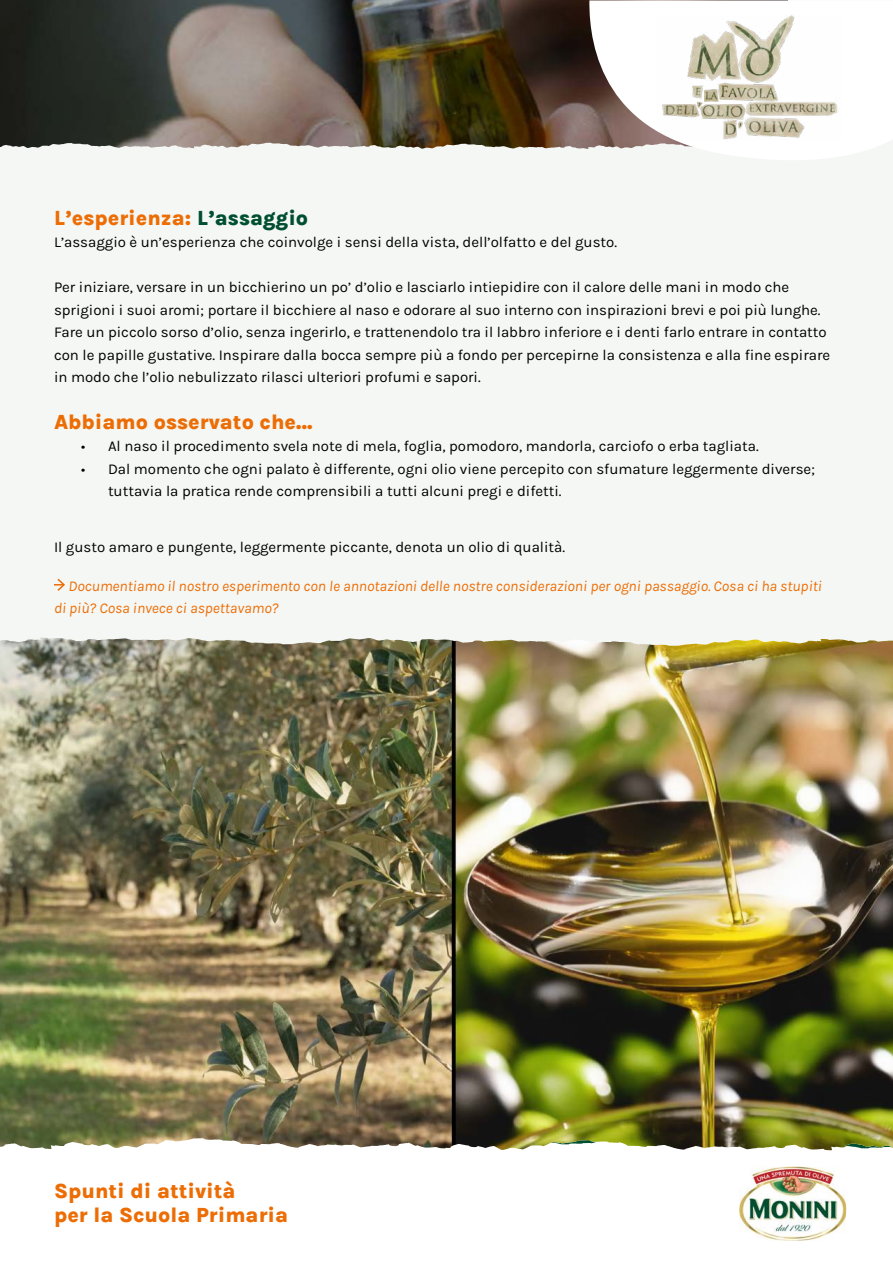
<style>
.page{position:relative;width:893px;height:1263px;background:#f4f7f4}
.page>*{position:absolute;margin:0;border:0;box-sizing:border-box;transform-origin:0 0}
.t1{font:800 21px/24px "Karla";color:#ed6d05}
.t2{font:15px/22.5px "Karla";color:#000}
.t3{font:italic 15px/22.5px "Karla";color:#ed6d05}
.s1{color:#004f31}
</style>
<div class="page">
<div style="left:0;top:1151px;width:893px;height:112px;background:#fff"></div>
<img style="left:739px;top:1166px;width:107px;height:74px">
<img style="left:192px;top:0;width:397px;height:149px">
<img style="left:0;top:0;width:324px;height:148px">
<svg style="left:54px;top:578px;width:11px;height:13px"></svg>
<img style="left:0;top:637px;width:893px;height:514px">
<img style="left:0;top:638px;width:551px;height:512px">
<svg style="left:589px;top:0;width:304px;height:160px;fill:#fff"></svg>
<img style="left:655px;top:14px;width:186px;height:126px">
<h1 class="t1" style="left:54px;top:205px;width:256px">L’esperienza: <span class="s1">L’assaggio</span></h1>
<p class="t2" style="left:54px;top:231px;width:565px">L’assaggio è un’esperienza che coinvolge i sensi della vista, dell’olfatto e del gusto.</p>
<p class="t2" style="left:54px;top:276px;width:778px">Per iniziare, versare in un bicchierino un po’ d’olio e lasciarlo intiepidire con il calore delle mani in modo che sprigioni i suoi aromi; portare il bicchiere al naso e odorare al suo interno con inspirazioni brevi e poi più lunghe.<br>Fare un piccolo sorso d’olio, senza ingerirlo, e trattenendolo tra il labbro inferiore e i denti farlo entrare in contatto con le papille gustative. Inspirare dalla bocca sempre più a fondo per percepirne la consistenza e alla fine espirare in modo che l’olio nebulizzato rilasci ulteriori profumi e sapori.</p>
<h1 class="t1" style="left:54px;top:409px;width:260px">Abbiamo osservato che…</h1>
<p class="t2" style="left:81px;top:435px;width:679px">• Al naso il procedimento svela note di mela, foglia, pomodoro, mandorla, carciofo o erba tagliata.</p>
<p class="t2" style="left:108px;top:457px;width:709px;text-indent:-27px">• Dal momento che ogni palato è differente, ogni olio viene percepito con sfumature leggermente diverse; tuttavia la pratica rende comprensibili a tutti alcuni pregi e difetti.</p>
<p class="t2" style="left:54px;top:535px;width:513px">Il gusto amaro e pungente, leggermente piccante, denota un olio di qualità.</p>
<p class="t3" style="left:54px;top:574px;width:769px;text-indent:15px">Documentiamo il nostro esperimento con le annotazioni delle nostre considerazioni per ogni passaggio. Cosa ci ha stupiti di più? Cosa invece ci aspettavamo?</p>
<h1 class="t1" style="left:54px;top:1179px;width:236px">Spunti di attività<br>per la Scuola Primaria</h1>
</div>
